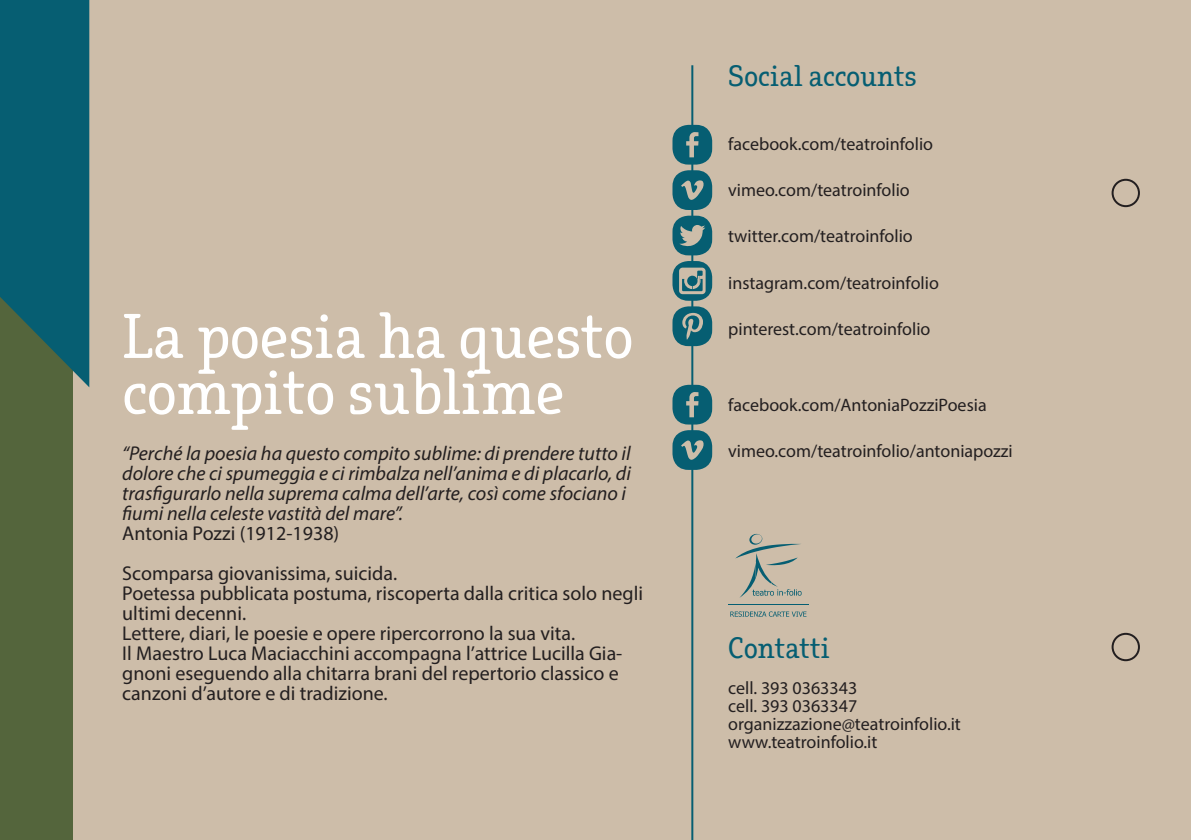
<style>
.page{position:relative;width:1191px;height:840px;background:#fff}
.page>*{position:absolute;margin:0;border:0;box-sizing:border-box;transform-origin:0 0}
.t1{font:60px/56px "Efja";color:#fff}
.t2{font:28px "Efja";color:#065e72}
.t3{font:20px/20px "Myriad Pro";color:#231f20}
.t4{font:italic 20px/20px "Myriad Pro";color:#231f20}
.t5{font:18px/18px "Myriad Pro";color:#231f20}
</style>
<div class="page">
<div style="left:0;top:0;width:1191px;height:839px;background:#cdbda9"></div>
<div style="left:0;top:0;width:72px;height:839px;background:#54653c"></div>
<svg style="left:0;top:0;width:89px;height:387px;background:#0f5f6c"></svg>
<div style="left:1111px;top:179px;width:29px;height:28px;border:2px solid #231f20;border-radius:50%"></div>
<div style="left:1111px;top:632px;width:29px;height:28px;border:2px solid #231f20;border-radius:50%"></div>
<hr style="left:691px;top:65px;width:2px;height:774px;background:#065e72">
<svg style="left:735px;top:533px;width:66px;height:64px"></svg>
<svg style="left:730px;top:611px;width:76px;height:5px"></svg>
<hr style="left:728px;top:604px;width:81px;height:1px;background:#065e72">
<div style="left:672px;top:125px;width:40px;height:39px;background:#065e72;border-radius:16px"></div>
<div style="left:672px;top:384px;width:40px;height:40px;background:#065e72;border-radius:16px"></div>
<div style="left:672px;top:215px;width:40px;height:40px;background:#065e72;border-radius:16px"></div>
<div style="left:672px;top:261px;width:40px;height:39px;background:#065e72;border-radius:16px"></div>
<div style="left:672px;top:306px;width:40px;height:40px;background:#065e72;border-radius:16px"></div>
<div style="left:672px;top:430px;width:40px;height:39px;background:#065e72;border-radius:16px"></div>
<div style="left:672px;top:170px;width:40px;height:40px;background:#065e72;border-radius:16px"></div>
<svg style="left:679px;top:225px;width:26px;height:22px"></svg>
<svg style="left:681px;top:440px;width:23px;height:19px"></svg>
<svg style="left:681px;top:180px;width:23px;height:20px"></svg>
<svg style="left:679px;top:267px;width:26px;height:27px"></svg>
<svg style="left:686px;top:132px;width:12px;height:25px"></svg>
<svg style="left:686px;top:392px;width:12px;height:25px"></svg>
<svg style="left:682px;top:313px;width:21px;height:26px"></svg>
<h1 class="t1" style="left:122px;top:309px;width:513px">La poesia ha questo compito sublime</h1>
<p class="t4" style="left:122px;top:443px;width:510px">“Perché la poesia ha questo compito sublime: di prendere tutto il dolore che ci spumeggia e ci rimbalza nell’anima e di placarlo, di trasfigurarlo nella suprema calma dell’arte, così come sfociano i fiumi nella celeste vastità del mare”.</p>
<p class="t3" style="left:122px;top:513px;width:276px;line-height:40px">Antonia Pozzi (1912-1938)<br>Scomparsa giovanissima, suicida.</p>
<p class="t3" style="left:122px;top:583px;width:522px">Poetessa pubblicata postuma, riscoperta dalla critica solo negli ultimi decenni.<br>Lettere, diari, le poesie e opere ripercorrono la sua vita.<br>Il Maestro Luca Maciacchini accompagna l’attrice Lucilla Gia&shy;gnoni eseguendo alla chitarra brani del repertorio classico e canzoni d’autore e di tradizione.</p>
<h2 class="t2" style="left:728px;top:59px;width:190px">Social accounts</h2>
<p class="t5" style="left:728px;top:135px;width:206px">facebook.com/teatroinfolio</p>
<p class="t5" style="left:728px;top:181px;width:183px">vimeo.com/teatroinfolio</p>
<p class="t5" style="left:728px;top:227px;width:186px">twitter.com/teatroinfolio</p>
<p class="t5" style="left:728px;top:273px;width:212px">instagram.com/teatroinfolio</p>
<p class="t5" style="left:728px;top:319px;width:204px">pinterest.com/teatroinfolio</p>
<p class="t5" style="left:728px;top:395px;width:260px">facebook.com/AntoniaPozziPoesia</p>
<p class="t5" style="left:728px;top:441px;width:286px">vimeo.com/teatroinfolio/antoniapozzi</p>
<h2 class="t2" style="left:728px;top:630px;width:103px">Contatti</h2>
<p class="t5" style="left:728px;top:678px;width:234px">cell. 393 0363343<br>cell. 393 0363347 organizzazione@teatroinfolio.it www.teatroinfolio.it</p>
</div>
